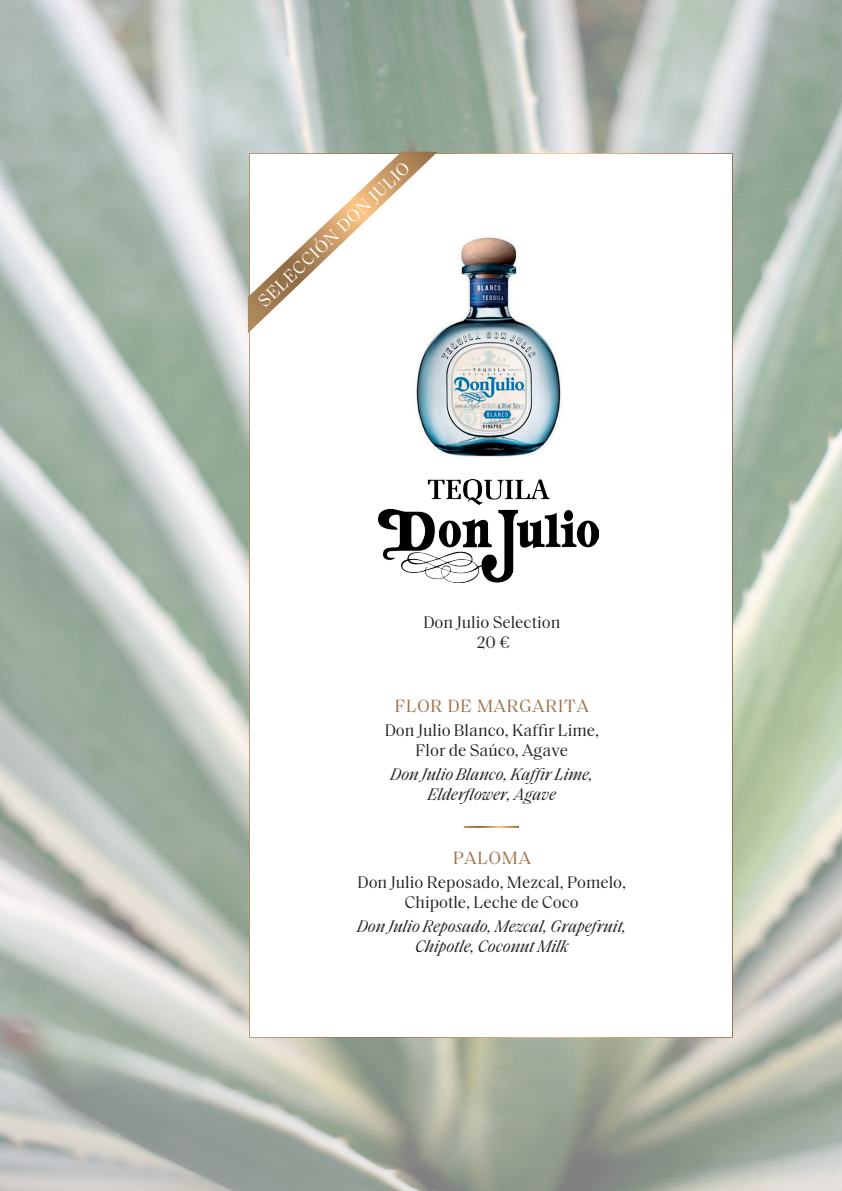
<style>
.page{position:relative;width:842px;height:1191px;background:#fff}
.page>*{position:absolute;margin:0;border:0;box-sizing:border-box;transform-origin:0 0}
.t1{font:18px "Saol Text";letter-spacing:.05em;color:#9f6e41}
.t2{font:18px "Saol Text";color:#fff}
.t3{font:17px/20px "Saol Text";color:#231f20;text-align:center}
.t4{font:italic 17px/20px "Saol Text";color:#231f20;text-align:center}
</style>
<div class="page">
<img style="left:0;top:0;width:842px;height:1191px">
<div style="left:249px;top:153px;width:484px;height:884px;background:#fff;border:2px solid #fff"></div>
<img style="left:415px;top:237px;width:146px;height:220px">
<img style="left:378px;top:479px;width:221px;height:104px">
<svg style="left:248px;top:151px;width:190px;height:182px"></svg>
<p class="t2" style="left:253px;top:295px;width:202px;rotate:-44deg">SELECCIÓN DON JULIO</p>
<p class="t3" style="left:423px;top:611px;width:138px">Don Julio Selection<br>20 €</p>
<p class="t1" style="left:395px;top:693px;width:196px">FLOR DE MARGARITA</p>
<p class="t3" style="left:385px;top:719px;width:216px">Don Julio Blanco, Kaffir Lime,<br>Flor de Saúco, Agave</p>
<p class="t4" style="left:391px;top:763px;width:204px">Don Julio Blanco, Kaffir Lime,<br>Elderflower, Agave</p>
<p class="t1" style="left:453px;top:845px;width:79px">PALOMA</p>
<p class="t3" style="left:358px;top:871px;width:270px">Don Julio Reposado, Mezcal, Pomelo,<br>Chipotle, Leche de Coco</p>
<p class="t4" style="left:357px;top:915px;width:271px">Don Julio Reposado, Mezcal, Grapefruit,<br>Chipotle, Coconut Milk</p>
</div>
